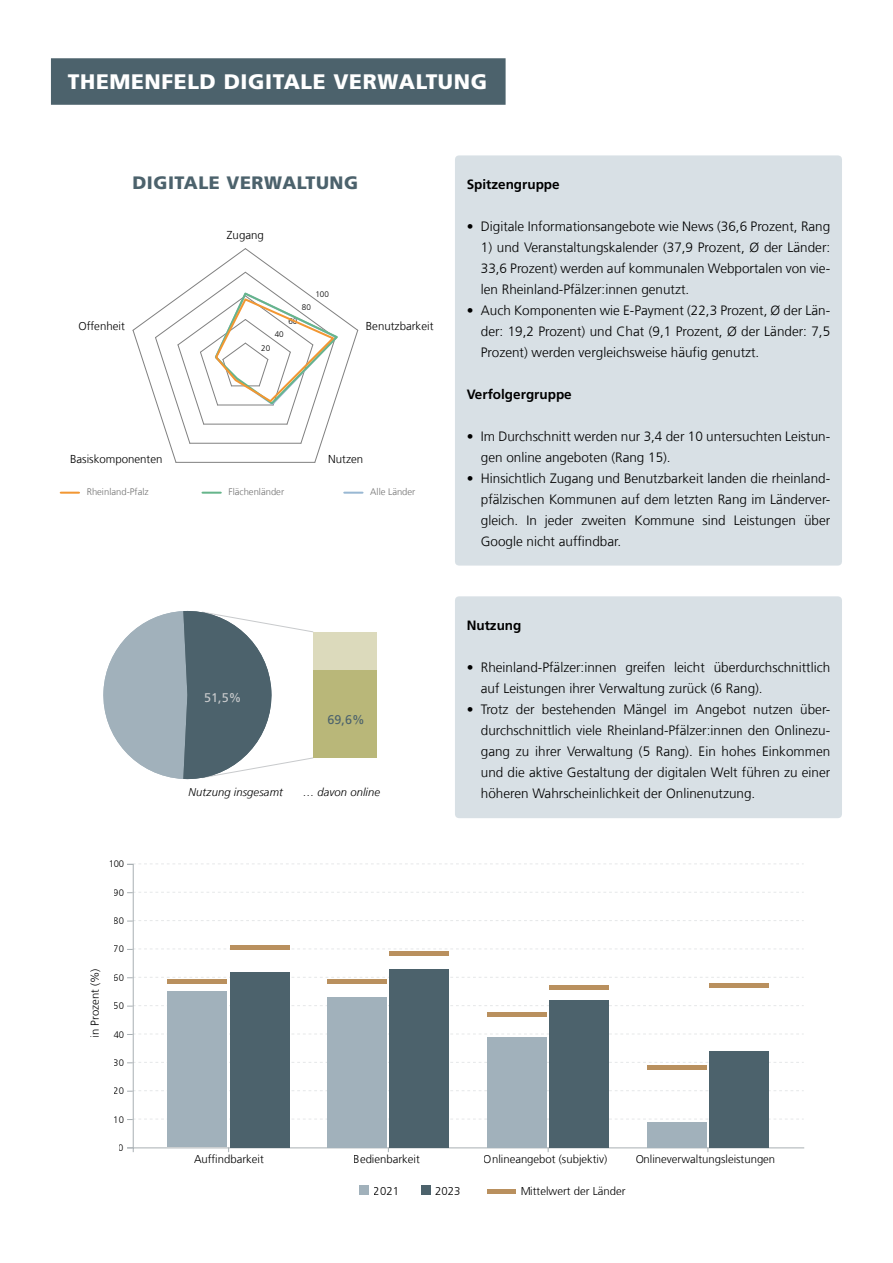
<style>
.page{position:relative;width:893px;height:1263px;background:#fff}
.page>*{position:absolute;margin:0;border:0;box-sizing:border-box;transform-origin:0 0}
.t1{font:900 21px "Frutiger LT Com";letter-spacing:.03em;color:#fff}
.t2{font:900 18px "Frutiger LT Com";letter-spacing:.03em;color:#4c626c}
.t3{font:300 13.5px/21px "Frutiger LT Com";color:#000;text-align:justify}
.t4{font:700 13.5px "Frutiger LT Com";color:#000}
.t5{font:12.6px "Frutiger LT Com";color:#c8cacc}
.t6{font:12.6px "Frutiger LT Com";color:#4c626c}
.t7{font:300 11.55px "Frutiger LT Com";color:#000}
.t8{font:300 11.4px "Frutiger LT Com";color:#000}
.t9{font:300 11.4px "Frutiger LT Com";color:#020203}
.t10{font:italic 300 11.25px "Frutiger LT Com";letter-spacing:.01em;color:#000}
.t11{font:300 9.45px "Frutiger LT Com";color:#737373}
.t12{font:300 9.45px "Frutiger LT Com";color:#000}
.t13{font:300 8.1px "Frutiger LT Com";color:#000}
</style>
<div class="page">
<svg style="left:132px;top:248px;width:227px;height:215px"></svg>
<hr style="left:60px;top:492px;width:20px;height:2px;background:#f29733">
<hr style="left:202px;top:492px;width:20px;height:2px;background:#66b58b">
<hr style="left:343px;top:492px;width:21px;height:2px;background:#99b8d3">
<div style="left:51px;top:58px;width:455px;height:47px;background:#4c626c"></div>
<div style="left:459px;top:159px;width:379px;height:403px;background:#d8e0e5"></div>
<div style="left:455px;top:155px;width:387px;height:411px;border:8px solid #d8e0e5"></div>
<div style="left:459px;top:600px;width:379px;height:214px;background:#d8e0e5"></div>
<div style="left:455px;top:596px;width:387px;height:222px;border:8px solid #d8e0e5"></div>
<div style="left:313px;top:632px;width:63px;height:38px;background:#dcdabc"></div>
<div style="left:313px;top:670px;width:63px;height:88px;background:#b9b779"></div>
<svg style="left:103px;top:611px;width:210px;height:168px"></svg>
<div style="left:127px;top:864px;width:7px;height:284px;border:1px solid #a8afb3"></div>
<svg style="left:127px;top:1147px;width:678px;height:6px"></svg>
<svg style="left:127px;top:1118px;width:677px;height:2px"></svg>
<svg style="left:127px;top:1090px;width:677px;height:2px"></svg>
<svg style="left:127px;top:1062px;width:677px;height:1px"></svg>
<svg style="left:127px;top:1033px;width:676px;height:2px"></svg>
<svg style="left:127px;top:1005px;width:677px;height:2px"></svg>
<svg style="left:127px;top:977px;width:677px;height:1px"></svg>
<svg style="left:127px;top:948px;width:677px;height:2px"></svg>
<svg style="left:127px;top:920px;width:677px;height:1px"></svg>
<svg style="left:127px;top:892px;width:677px;height:1px"></svg>
<svg style="left:127px;top:863px;width:677px;height:2px"></svg>
<div style="left:360px;top:1185px;width:9px;height:10px;background:#a1b1bb"></div>
<div style="left:421px;top:1185px;width:9px;height:10px;background:#4c626c"></div>
<div style="left:487px;top:1189px;width:28px;height:5px;background:#b9905e"></div>
<div style="left:168px;top:991px;width:59px;height:156px;background:#a1b1bb"></div>
<div style="left:230px;top:972px;width:59px;height:175px;background:#4c626c"></div>
<div style="left:168px;top:979px;width:59px;height:5px;background:#b9905e"></div>
<hr style="left:230px;top:945px;width:59px;height:4px;background:#b9905e">
<div style="left:327px;top:997px;width:60px;height:150px;background:#a1b1bb"></div>
<div style="left:390px;top:969px;width:59px;height:178px;background:#4c626c"></div>
<hr style="left:327px;top:979px;width:60px;height:4px;background:#b9905e">
<div style="left:390px;top:951px;width:59px;height:5px;background:#b9905e"></div>
<div style="left:487px;top:1037px;width:59px;height:110px;background:#a1b1bb"></div>
<div style="left:549px;top:1000px;width:60px;height:147px;background:#4c626c"></div>
<div style="left:487px;top:1012px;width:59px;height:5px;background:#b9905e"></div>
<div style="left:549px;top:985px;width:60px;height:5px;background:#b9905e"></div>
<div style="left:647px;top:1122px;width:59px;height:25px;background:#a1b1bb"></div>
<div style="left:709px;top:1051px;width:59px;height:96px;background:#4c626c"></div>
<div style="left:647px;top:1065px;width:59px;height:5px;background:#b9905e"></div>
<div style="left:709px;top:983px;width:59px;height:5px;background:#b9905e"></div>
<h1 class="t1" style="left:68px;top:69px;width:421px">THEMENFELD DIGITALE VERWALTUNG</h1>
<h2 class="t2" style="left:132px;top:172px;width:227px">DIGITALE VERWALTUNG</h2>
<p class="t4" style="left:467px;top:176px;width:95px">Spitzengruppe</p>
<p class="t3" style="left:467px;top:216px;width:365px">• Digitale Informationsangebote wie News (36,6 Prozent, Rang</p>
<p class="t3" style="left:481px;top:237px;width:351px">1) und Veranstaltungskalender (37,9 Prozent, Ø der Länder:<br>33,6 Prozent) werden auf kommunalen Webportalen von vie&shy;len Rheinland-Pfälzer:innen genutzt.</p>
<p class="t3" style="left:481px;top:300px;width:351px;text-indent:-14px">• Auch Komponenten wie E-Payment (22,3 Prozent, Ø der Län&shy;der: 19,2 Prozent) und Chat (9,1 Prozent, Ø der Länder: 7,5<br>Prozent) werden vergleichsweise häufig genutzt.</p>
<p class="t4" style="left:467px;top:386px;width:107px">Verfolgergruppe</p>
<p class="t3" style="left:481px;top:426px;width:351px;text-indent:-14px">• Im Durchschnitt werden nur 3,4 der 10 untersuchten Leistun&shy;gen online angeboten (Rang 15).</p>
<p class="t3" style="left:481px;top:468px;width:351px;text-indent:-14px">• Hinsichtlich Zugang und Benutzbarkeit landen die rheinland&shy;pfälzischen Kommunen auf dem letzten Rang im Länderver&shy;gleich. In jeder zweiten Kommune sind Leistungen über Google nicht auffindbar.</p>
<p class="t7" style="left:227px;top:228px;width:38px">Zugang</p>
<p class="t13" style="left:315px;top:289px;width:15px">100</p>
<p class="t13" style="left:302px;top:303px;width:11px">80</p>
<p class="t13" style="left:288px;top:316px;width:11px">60</p>
<p class="t7" style="left:79px;top:319px;width:48px">Offenheit</p>
<p class="t7" style="left:366px;top:319px;width:69px">Benutzbarkeit</p>
<p class="t13" style="left:275px;top:330px;width:11px">40</p>
<p class="t13" style="left:261px;top:343px;width:11px">20</p>
<p class="t7" style="left:70px;top:453px;width:94px">Basiskomponenten</p>
<p class="t7" style="left:328px;top:453px;width:37px">Nutzen</p>
<p class="t11" style="left:87px;top:486px;width:63px">Rheinland-Pfalz</p>
<p class="t11" style="left:229px;top:486px;width:57px">Flächenländer</p>
<p class="t11" style="left:370px;top:486px;width:47px">Alle Länder</p>
<p class="t9" style="left:88px;top:1037px;width:71px;rotate:-90deg">in Prozent (%)</p>
<p class="t12" style="left:108px;top:859px;width:17px">100</p>
<p class="t12" style="left:114px;top:887px;width:12px">90</p>
<p class="t12" style="left:114px;top:915px;width:12px">80</p>
<p class="t12" style="left:114px;top:944px;width:12px">70</p>
<p class="t12" style="left:114px;top:972px;width:12px">60</p>
<p class="t12" style="left:114px;top:1000px;width:12px">50</p>
<p class="t12" style="left:114px;top:1029px;width:12px">40</p>
<p class="t12" style="left:114px;top:1057px;width:12px">30</p>
<p class="t12" style="left:114px;top:1085px;width:12px">20</p>
<p class="t12" style="left:114px;top:1114px;width:12px">10</p>
<p class="t12" style="left:119px;top:1142px;width:7px">0</p>
<p class="t5" style="left:204px;top:690px;width:39px">51,5%</p>
<p class="t6" style="left:327px;top:712px;width:39px">69,6%</p>
<p class="t10" style="left:189px;top:786px;width:96px">Nutzung insgesamt</p>
<p class="t10" style="left:303px;top:786px;width:79px">… davon online</p>
<p class="t4" style="left:467px;top:617px;width:56px">Nutzung</p>
<p class="t3" style="left:481px;top:657px;width:351px;text-indent:-14px">• Rheinland-Pfälzer:innen greifen leicht überdurchschnittlich auf Leistungen ihrer Verwaltung zurück (6 Rang).</p>
<p class="t3" style="left:481px;top:699px;width:351px;text-indent:-14px">• Trotz der bestehenden Mängel im Angebot nutzen über&shy;durchschnittlich viele Rheinland-Pfälzer:innen den Onlinezu&shy;gang zu ihrer Verwaltung (5 Rang). Ein hohes Einkommen und die aktive Gestaltung der digitalen Welt führen zu einer höheren Wahrscheinlichkeit der Onlinenutzung.</p>
<p class="t8" style="left:194px;top:1152px;width:71px">Auffindbarkeit</p>
<p class="t8" style="left:354px;top:1152px;width:68px">Bedienbarkeit</p>
<p class="t8" style="left:484px;top:1152px;width:125px">Onlineangebot (subjektiv)</p>
<p class="t8" style="left:635px;top:1152px;width:141px">Onlineverwaltungsleistungen</p>
<p class="t8" style="left:374px;top:1184px;width:27px">2021</p>
<p class="t8" style="left:435px;top:1184px;width:27px">2023</p>
<p class="t8" style="left:520px;top:1184px;width:107px">Mittelwert der Länder</p>
</div>
